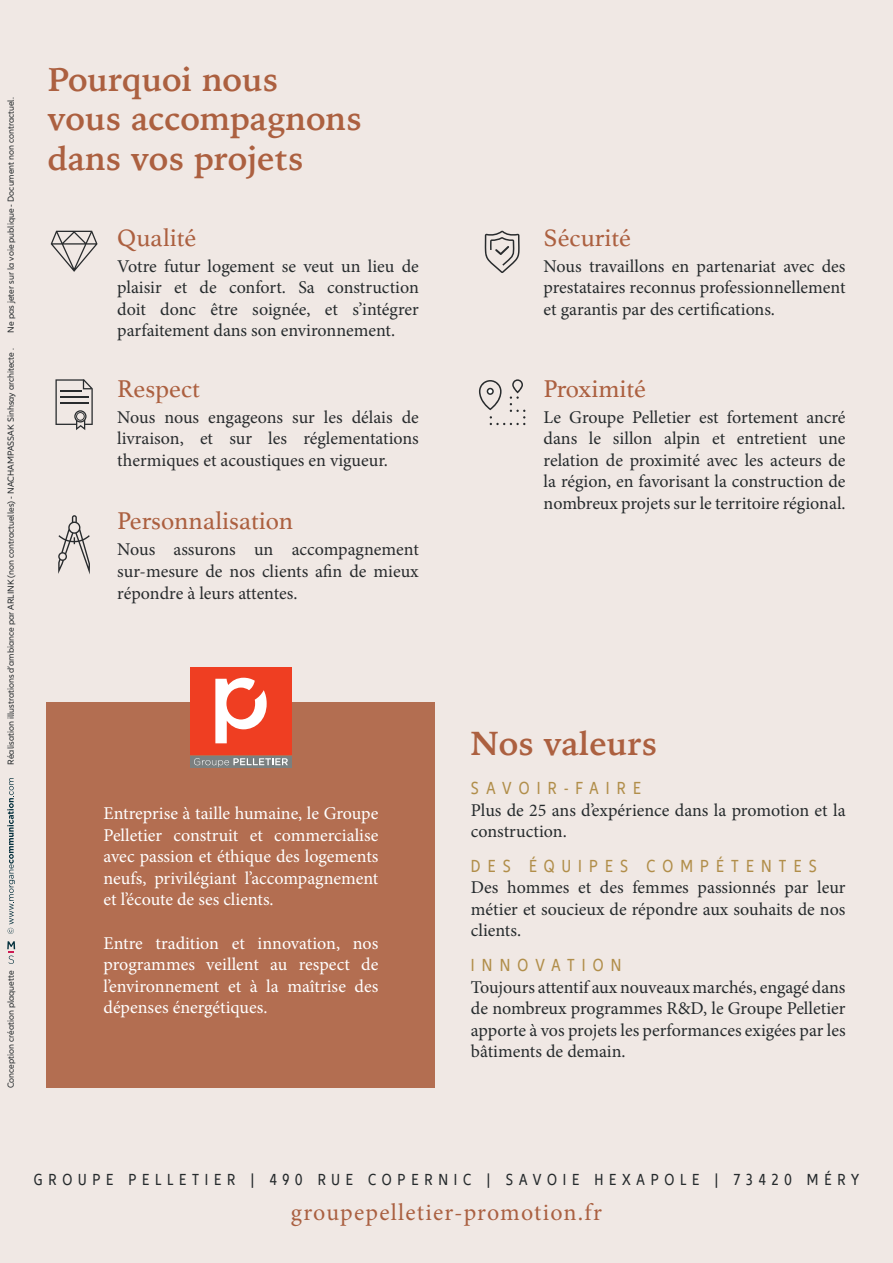
<style>
.page{position:relative;width:893px;height:1263px;background:#f0e8e4}
.page>*{position:absolute;margin:0;border:0;box-sizing:border-box;transform-origin:0 0}
.t1{font:700 33px/39.6px "Iowan Old Style";color:#ac6040}
.t2{font:25.5px "Athelas";color:#ac6040}
.t3{font:24px "Minion Pro";letter-spacing:.05em;color:#aa6041}
.t4{font:18px/21.6px "Minion Pro";color:#262b2d;text-align:justify}
.t5{font:18px/21.6px "Minion Pro";color:#fff;text-align:justify}
.t6{font:18px/21.6px "Minion Pro";color:#282b2d;text-align:justify}
.t7{font:condensed 18px "Allianz Neo";letter-spacing:.4em;color:#b18e4a}
.t8{font:condensed 16.5px "Allianz Neo";letter-spacing:.35em;color:#262b2d}
.t9{font:9px "Allianz Neo";color:#262b2d}
</style>
<div class="page">
<div style="left:47px;top:702px;width:388px;height:385px;background:#b36e51"></div>
<div style="left:190px;top:667px;width:102px;height:87px;background:#ef3e22"></div>
<div style="left:190px;top:756px;width:102px;height:12px;background:#7b8080"></div>
<svg style="left:215px;top:678px;width:52px;height:65px"></svg>
<svg style="left:194px;top:758px;width:94px;height:9px"></svg>
<svg style="left:51px;top:231px;width:47px;height:41px"></svg>
<svg style="left:485px;top:231px;width:35px;height:42px"></svg>
<svg style="left:55px;top:379px;width:38px;height:51px"></svg>
<hr style="left:60px;top:396px;width:29px;height:2px;background:#282b2d">
<hr style="left:60px;top:402px;width:29px;height:2px;background:#282b2d">
<svg style="left:479px;top:379px;width:46px;height:46px"></svg>
<svg style="left:58px;top:515px;width:32px;height:59px"></svg>
<svg style="left:7px;top:778px;width:8px;height:156px"></svg>
<svg style="left:7px;top:941px;width:8px;height:23px"></svg>
<p class="t9" style="left:6px;top:333px;width:237px;rotate:-90deg">Ne pas jeter sur la voie publique - Document non contractuel.</p>
<p class="t9" style="left:6px;top:765px;width:418px;rotate:-90deg">Réalisation illustrations d’ambiance par ARLINK (non contractuelles) - NACHAMPASSAK Sinhsay architecte .</p>
<p class="t9" style="left:6px;top:1088px;width:119px;rotate:-90deg">Conception création plaquette</p>
<h1 class="t1" style="left:48px;top:58px;width:316px">Pourquoi nous<br>vous accompagnons dans vos projets</h1>
<h2 class="t2" style="left:117px;top:217px;width:80px">Qualité</h2>
<p class="t4" style="left:117px;top:255px;width:303px">Votre futur logement se veut un lieu de plaisir et de confort. Sa construction doit donc être soignée, et s’intégrer parfaitement dans son environnement.</p>
<h2 class="t2" style="left:117px;top:368px;width:84px">Respect</h2>
<p class="t6" style="left:117px;top:406px;width:303px">Nous nous engageons sur les délais de livraison, et sur les réglementations thermiques et acoustiques en vigueur.</p>
<h2 class="t2" style="left:117px;top:501px;width:178px">Personnalisation</h2>
<p class="t6" style="left:117px;top:539px;width:303px">Nous assurons un accompagnement sur-mesure de nos clients afin de mieux répondre à leurs attentes.</p>
<p class="t5" style="left:103px;top:802px;width:276px">Entreprise à taille humaine, le Groupe Pelletier construit et commercialise avec passion et éthique des logements neufs, privilégiant l’accompagnement et l’écoute de ses clients.</p>
<p class="t5" style="left:103px;top:932px;width:276px">Entre tradition et innovation, nos programmes veillent au respect de l’environnement et à la maîtrise des dépenses énergétiques.</p>
<h2 class="t2" style="left:544px;top:217px;width:89px">Sécurité</h2>
<p class="t4" style="left:544px;top:255px;width:303px">Nous travaillons en partenariat avec des prestataires reconnus professionnellement et garantis par des certifications.</p>
<h2 class="t2" style="left:544px;top:368px;width:104px">Proximité</h2>
<p class="t4" style="left:544px;top:406px;width:303px">Le Groupe Pelletier est fortement ancré dans le sillon alpin et entretient une relation de proximité avec les acteurs de la région, en favorisant la construction de nombreux projets sur le territoire régional.</p>
<h1 class="t1" style="left:471px;top:722px;width:188px">Nos valeurs</h1>
<p class="t7" style="left:471px;top:778px;width:171px">SAVOIR-FAIRE</p>
<p class="t4" style="left:471px;top:799px;width:376px">Plus de 25 ans d’expérience dans la promotion et la construction.</p>
<p class="t7" style="left:471px;top:855px;width:347px">DES ÉQUIPES COMPÉTENTES</p>
<p class="t4" style="left:471px;top:877px;width:376px">Des hommes et des femmes passionnés par leur métier et soucieux de répondre aux souhaits de nos clients.</p>
<p class="t7" style="left:471px;top:955px;width:152px">INNOVATION</p>
<p class="t4" style="left:471px;top:976px;width:376px">Toujours attentif aux nouveaux marchés, engagé dans de nombreux programmes R&amp;D, le Groupe Pelletier apporte à vos projets les performances exigées par les bâtiments de demain.</p>
<p class="t8" style="left:34px;top:1170px;width:827px">GROUPE PELLETIER | 490 RUE COPERNIC | SAVOIE HEXAPOLE | 73420 MÉRY</p>
<h3 class="t3" style="left:291px;top:1196px;width:313px">groupepelletier-promotion.fr</h3>
</div>
